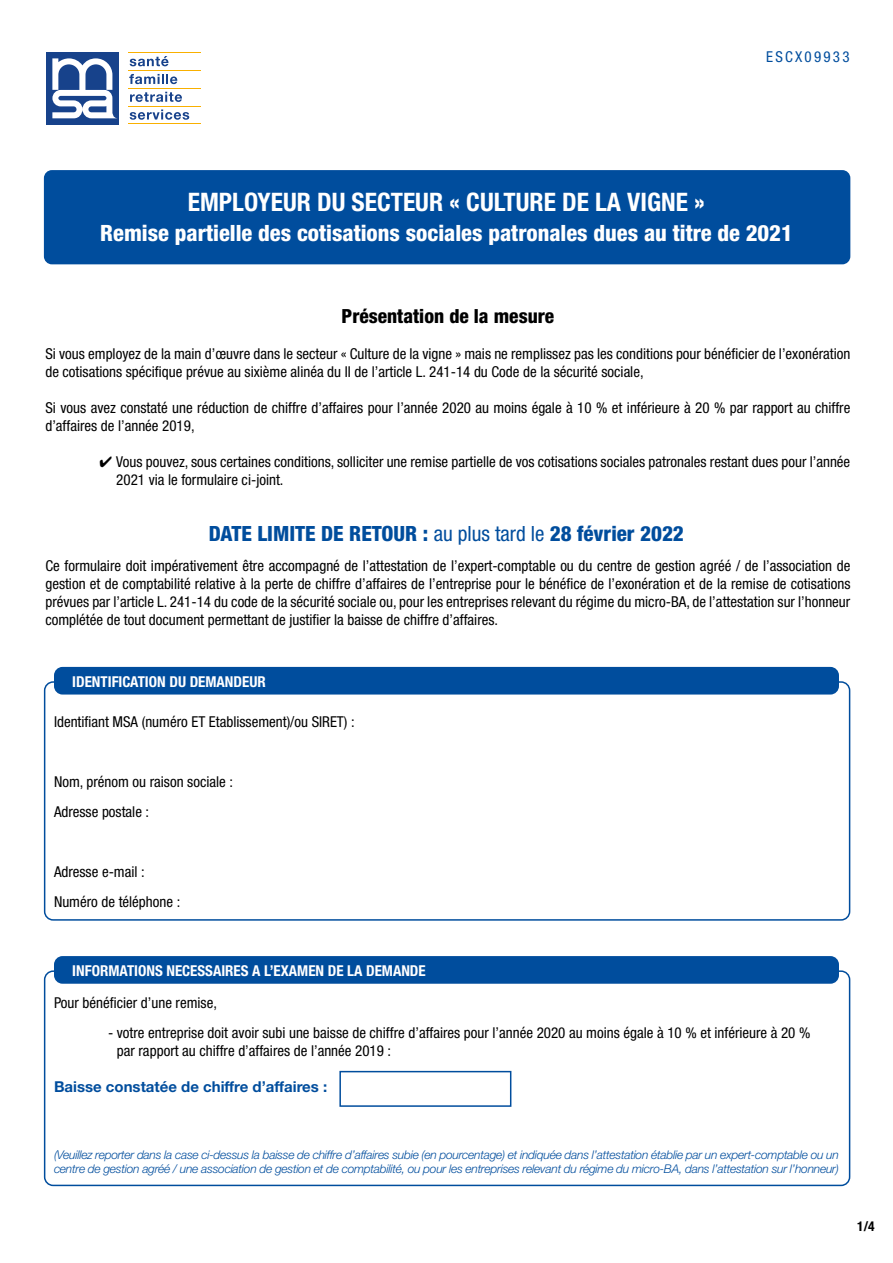
<style>
.page{position:relative;width:893px;height:1263px;background:#fff}
.page>*{position:absolute;margin:0;border:0;box-sizing:border-box;transform-origin:0 0}
.t1{font:700 condensed 25.5px "Helvetica Neue LT Std";color:#fff}
.t2{font:800 condensed 22.5px "Helvetica Neue LT Std";color:#fff}
.t3{font:800 condensed 21px "Helvetica Neue LT Std";color:#004d9d}
.t4{font:800 condensed 19.5px "Helvetica Neue LT Std";color:#000}
.t5{font:condensed 15px/18px "Helvetica Neue LT Std";color:#000}
.t6{font:700 condensed 15px "Helvetica Neue LT Std";color:#fff}
.t7{font:700 15px "Helvetica Neue LT";color:#004d9d}
.t8{font:condensed 15px "Helvetica Neue LT Std";letter-spacing:.15em;color:#004d9d}
.t9{font:700 condensed 13.5px "Helvetica Neue LT Std";color:#000}
.t10{font:italic 300 12px/14.4px "Helvetica Neue LT";letter-spacing:-.02em;color:#004d9d}
.s1{font-weight:400}
</style>
<div class="page">
<div style="left:44px;top:170px;width:806px;height:94px;background:#004d9d;border-radius:8px"></div>
<div style="left:54px;top:667px;width:785px;height:27px;background:#004d9d;border-radius:9px"></div>
<div style="left:44px;top:970px;width:806px;height:216px;border:2px solid #004d9d;border-radius:9px"></div>
<div style="left:54px;top:956px;width:785px;height:28px;background:#004d9d;border-radius:9px"></div>
<svg style="left:130px;top:56px;width:39px;height:10px"></svg>
<svg style="left:129px;top:74px;width:48px;height:10px"></svg>
<svg style="left:130px;top:92px;width:52px;height:10px"></svg>
<svg style="left:130px;top:110px;width:59px;height:10px"></svg>
<hr style="left:128px;top:52px;width:72px;height:1px;background:#f9b000">
<hr style="left:128px;top:70px;width:72px;height:1px;background:#f9b000">
<hr style="left:128px;top:88px;width:72px;height:1px;background:#f9b000">
<hr style="left:128px;top:106px;width:72px;height:1px;background:#f9b000">
<hr style="left:128px;top:123px;width:72px;height:1px;background:#f9b000">
<div style="left:46px;top:52px;width:72px;height:72px;background:#17428b"></div>
<svg style="left:52px;top:58px;width:64px;height:60px"></svg>
<div style="left:339px;top:1071px;width:172px;height:36px;border:2px solid #004d9d"></div>
<p class="t8" style="left:766px;top:48px;width:85px">ESCX09933</p>
<h1 class="t1" style="left:188px;top:187px;width:519px">EMPLOYEUR DU SECTEUR « CULTURE DE LA VIGNE »</h1>
<h2 class="t2" style="left:100px;top:219px;width:694px">Remise partielle des cotisations sociales patronales dues au titre de 2021</h2>
<h3 class="t4" style="left:342px;top:303px;width:214px">Présentation de la mesure</h3>
<p class="t5" style="left:45px;top:344px;width:807px">Si vous employez de la main d’œuvre dans le secteur « Culture de la vigne » mais ne remplissez pas les conditions pour bénéficier de l’exonération de cotisations spécifique prévue au sixième alinéa du II de l’article L. 241-14 du Code de la sécurité sociale,</p>
<p class="t5" style="left:45px;top:398px;width:806px">Si vous avez constaté une réduction de chiffre d’affaires pour l’année 2020 au moins égale à 10 % et inférieure à 20 % par rapport au chiffre d’affaires de l’année 2019,</p>
<p class="t5" style="left:116px;top:452px;width:735px;text-indent:-17px">✔ Vous pouvez, sous certaines conditions, solliciter une remise partielle de vos cotisations sociales patronales restant dues pour l’année<br>2021 via le formulaire ci-joint.</p>
<h3 class="t3" style="left:209px;top:520px;width:476px">DATE LIMITE DE RETOUR : <span class="s1">au plus tard le</span> 28 février 2022</h3>
<p class="t5" style="left:45px;top:557px;width:807px;text-align:justify">Ce formulaire doit impérativement être accompagné de l’attestation de l’expert-comptable ou du centre de gestion agréé / de l’association de gestion et de comptabilité relative à la perte de chiffre d’affaires de l’entreprise pour le bénéfice de l’exonération et de la remise de cotisations prévues par l’article L. 241-14 du code de la sécurité sociale ou, pour les entreprises relevant du régime du micro-BA, de l’attestation sur l’honneur complétée de tout document permettant de justifier la baisse de chiffre d’affaires.</p>
<p class="t6" style="left:72px;top:672px;width:195px">IDENTIFICATION DU DEMANDEUR</p>
<p class="t5" style="left:54px;top:713px;width:302px">Identifiant MSA (numéro ET Etablissement)/ou SIRET) :</p>
<p class="t5" style="left:54px;top:767px;width:181px;line-height:30px">Nom, prénom ou raison sociale :<br>Adresse postale :</p>
<p class="t5" style="left:54px;top:857px;width:128px;line-height:30px">Adresse e-mail :<br>Numéro de téléphone :</p>
<p class="t6" style="left:72px;top:961px;width:355px">INFORMATIONS NECESSAIRES A L’EXAMEN DE LA DEMANDE</p>
<p class="t5" style="left:54px;top:993px;width:164px">Pour bénéficier d’une remise,</p>
<p class="t5" style="left:117px;top:1023px;width:695px;text-indent:-9px">- votre entreprise doit avoir subi une baisse de chiffre d’affaires pour l’année 2020 au moins égale à 10 % et inférieure à 20 % par rapport au chiffre d’affaires de l’année 2019 :</p>
<p class="t7" style="left:54px;top:1077px;width:275px">Baisse constatée de chiffre d’affaires :</p>
<p class="t10" style="left:54px;top:1147px;width:786px">(Veuillez reporter dans la case ci-dessus la baisse de chiffre d’affaires subie (en pourcentage) et indiquée dans l’attestation établie par un expert-comptable ou un centre de gestion agréé / une association de gestion et de comptabilité, ou pour les entreprises relevant du régime du micro-BA, dans l’attestation sur l’honneur)</p>
<p class="t9" style="left:857px;top:1218px;width:19px">1/4</p>
</div>
